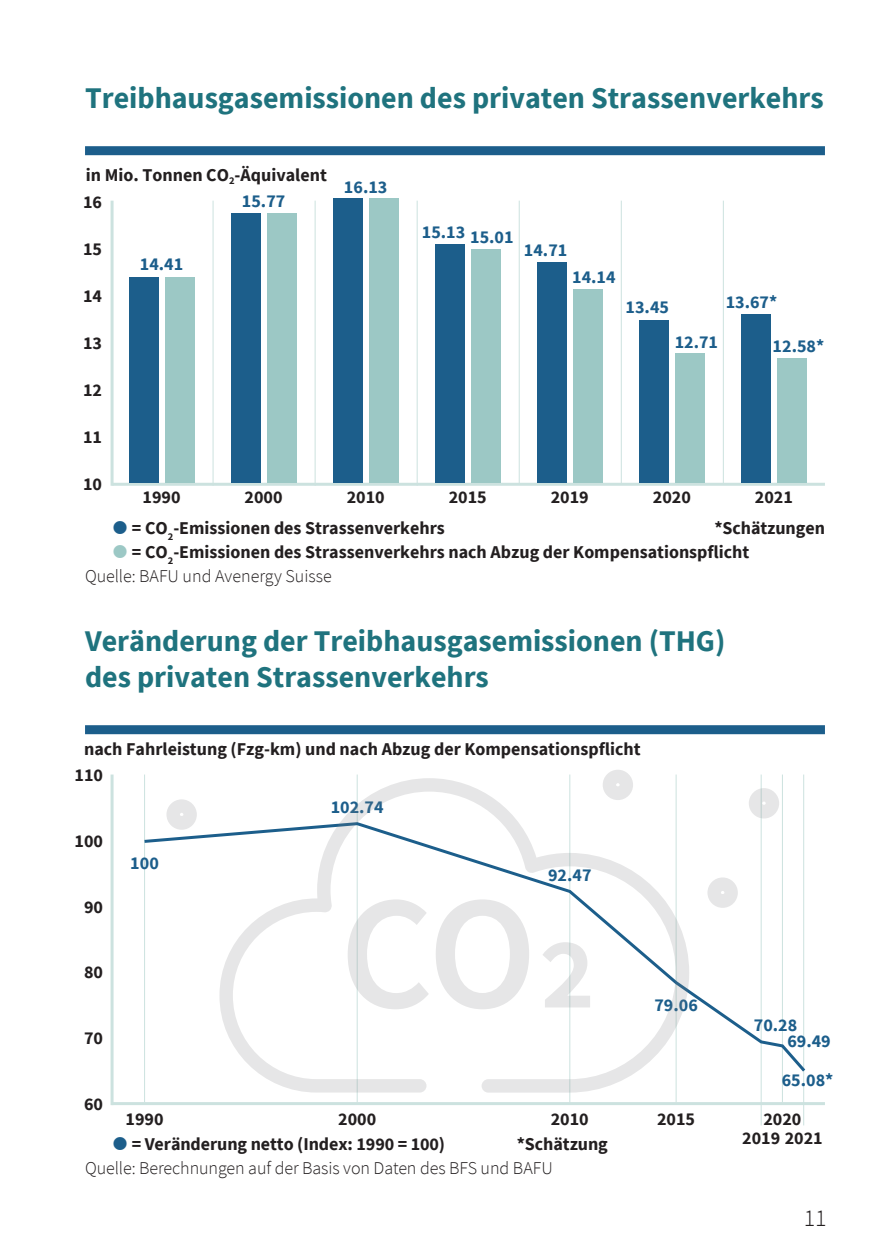
<style>
.page{position:relative;width:893px;height:1259px;background:#fff}
.page>*{position:absolute;margin:0;border:0;box-sizing:border-box;transform-origin:0 0}
.t1{font:700 30px/36px "Source Sans Pro";color:#1f737e}
.t2{font:300 24px "Source Sans Pro";color:#231f20}
.t3{font:700 18px "Source Sans Pro";color:#231f20}
.t4{font:700 18px/16.5px "Source Sans Pro";color:#1c5e8b}
.t5{font:300 18px "Source Sans Pro";letter-spacing:-.005em;color:#231f20}
</style>
<div class="page">
<div style="left:85px;top:146px;width:740px;height:9px;background:#1c5e8b"></div>
<div style="left:85px;top:725px;width:740px;height:9px;background:#1c5e8b"></div>
<hr style="left:213px;top:201px;width:1px;height:285px;background:#cce2df">
<hr style="left:417px;top:201px;width:1px;height:285px;background:#cce2df">
<hr style="left:315px;top:201px;width:1px;height:285px;background:#cce2df">
<hr style="left:519px;top:201px;width:1px;height:283px;background:#cce2df">
<hr style="left:621px;top:201px;width:1px;height:283px;background:#cce2df">
<hr style="left:111px;top:201px;width:3px;height:285px;background:#cce2df">
<hr style="left:112px;top:483px;width:713px;height:3px;background:#cce2df">
<div style="left:537px;top:262px;width:30px;height:221px;background:#1c5e8b"></div>
<div style="left:573px;top:289px;width:30px;height:194px;background:#9cc8c5"></div>
<div style="left:639px;top:320px;width:30px;height:163px;background:#1c5e8b"></div>
<div style="left:675px;top:353px;width:30px;height:130px;background:#9cc8c5"></div>
<div style="left:129px;top:277px;width:29px;height:206px;background:#1c5e8b"></div>
<div style="left:165px;top:277px;width:30px;height:206px;background:#9cc8c5"></div>
<div style="left:231px;top:213px;width:29px;height:270px;background:#1c5e8b"></div>
<div style="left:267px;top:213px;width:30px;height:270px;background:#9cc8c5"></div>
<div style="left:333px;top:198px;width:29px;height:285px;background:#1c5e8b"></div>
<div style="left:369px;top:198px;width:30px;height:285px;background:#9cc8c5"></div>
<div style="left:435px;top:244px;width:30px;height:239px;background:#1c5e8b"></div>
<div style="left:471px;top:250px;width:30px;height:233px;background:#9cc8c5"></div>
<div style="left:741px;top:315px;width:30px;height:168px;background:#1c5e8b"></div>
<div style="left:777px;top:358px;width:30px;height:125px;background:#9cc8c5"></div>
<hr style="left:723px;top:201px;width:1px;height:283px;background:#cce2df">
<hr style="left:111px;top:774px;width:3px;height:331px;background:#cce2df">
<hr style="left:111px;top:1102px;width:714px;height:3px;background:#cce2df">
<hr style="left:357px;top:774px;width:1px;height:328px;background:#cce2df">
<hr style="left:144px;top:774px;width:1px;height:328px;background:#cce2df">
<hr style="left:569px;top:774px;width:1px;height:328px;background:#cce2df">
<hr style="left:676px;top:774px;width:1px;height:328px;background:#cce2df">
<hr style="left:782px;top:774px;width:1px;height:328px;background:#cce2df">
<hr style="left:803px;top:774px;width:1px;height:351px;background:#cce2df">
<hr style="left:761px;top:774px;width:1px;height:351px;background:#cce2df">
<svg style="left:166px;top:770px;width:613px;height:322px"></svg>
<svg style="left:348px;top:899px;width:242px;height:110px"></svg>
<h1 class="t1" style="left:85px;top:79px;width:740px">Treibhausgasemissionen des privaten Strassenverkehrs</h1>
<p class="t3" style="left:86px;top:163px;width:243px">in Mio. Tonnen CO<sub>2</sub>-Äquivalent</p>
<p class="t4" style="left:344px;top:178px;width:45px">16.13</p>
<p class="t3" style="left:83px;top:190px;width:21px">16</p>
<p class="t3" style="left:83px;top:237px;width:21px">15</p>
<p class="t3" style="left:83px;top:284px;width:21px">14</p>
<p class="t3" style="left:83px;top:331px;width:21px">13</p>
<p class="t3" style="left:83px;top:377px;width:21px">12</p>
<p class="t3" style="left:83px;top:424px;width:21px">11</p>
<p class="t3" style="left:83px;top:471px;width:21px">10</p>
<p class="t4" style="left:140px;top:256px;width:45px">14.41</p>
<p class="t4" style="left:242px;top:193px;width:45px">15.77</p>
<p class="t4" style="left:422px;top:226px;width:93px">15.13 15.01</p>
<p class="t4" style="left:524px;top:242px;width:45px">14.71</p>
<p class="t4" style="left:572px;top:268px;width:45px">14.14</p>
<p class="t4" style="left:626px;top:298px;width:45px">13.45</p>
<p class="t4" style="left:675px;top:333px;width:45px">12.71</p>
<p class="t4" style="left:726px;top:294px;width:53px">13.67*</p>
<p class="t4" style="left:773px;top:337px;width:53px">12.58*</p>
<p class="t3" style="left:143px;top:485px;width:40px">1990</p>
<p class="t3" style="left:245px;top:485px;width:40px">2000</p>
<p class="t3" style="left:347px;top:485px;width:40px">2010</p>
<p class="t3" style="left:449px;top:485px;width:40px">2015</p>
<p class="t3" style="left:551px;top:485px;width:40px">2019</p>
<p class="t3" style="left:653px;top:485px;width:40px">2020</p>
<p class="t3" style="left:755px;top:485px;width:40px">2021</p>
<p class="t3" style="left:132px;top:516px;width:314px">= CO<sub>2</sub>-Emissionen des Strassenverkehrs</p>
<p class="t3" style="left:714px;top:516px;width:112px">*Schätzungen</p>
<p class="t3" style="left:132px;top:540px;width:619px">= CO<sub>2</sub>-Emissionen des Strassenverkehrs nach Abzug der Kompensationspflicht</p>
<p class="t5" style="left:85px;top:565px;width:248px">Quelle: BAFU und Avenergy Suisse</p>
<h1 class="t1" style="left:85px;top:622px;width:642px">Veränderung der Treibhausgasemissionen (THG) des privaten Strassenverkehrs</h1>
<p class="t3" style="left:84px;top:737px;width:558px">nach Fahrleistung (Fzg-km) und nach Abzug der Kompensationspflicht</p>
<p class="t3" style="left:75px;top:763px;width:30px">110</p>
<p class="t3" style="left:75px;top:828px;width:30px">100</p>
<p class="t3" style="left:84px;top:894px;width:21px">90</p>
<p class="t3" style="left:84px;top:960px;width:21px">80</p>
<p class="t3" style="left:84px;top:1025px;width:21px">70</p>
<p class="t3" style="left:84px;top:1091px;width:21px">60</p>
<p class="t4" style="left:130px;top:855px;width:30px">100</p>
<p class="t4" style="left:331px;top:798px;width:54px">102.74</p>
<p class="t4" style="left:548px;top:866px;width:45px">92.47</p>
<p class="t4" style="left:654px;top:996px;width:45px">79.06</p>
<p class="t3" style="left:126px;top:1107px;width:40px">1990</p>
<p class="t3" style="left:338px;top:1107px;width:40px">2000</p>
<p class="t3" style="left:551px;top:1107px;width:40px">2010</p>
<p class="t3" style="left:657px;top:1107px;width:40px">2015</p>
<p class="t3" style="left:132px;top:1131px;width:315px">= Veränderung netto (Index: 1990 = 100)</p>
<p class="t3" style="left:517px;top:1131px;width:93px">*Schätzung</p>
<p class="t5" style="left:85px;top:1157px;width:469px">Quelle: Berechnungen auf der Basis von Daten des BFS und BAFU</p>
<p class="t4" style="left:787px;top:1016px;width:45px;text-indent:-34px">70.28<br>69.49</p>
<p class="t4" style="left:782px;top:1071px;width:53px">65.08*</p>
<p class="t3" style="left:763px;top:1107px;width:40px">2020</p>
<p class="t3" style="left:742px;top:1126px;width:82px">2019 2021</p>
<h2 class="t2" style="left:804px;top:1203px;width:24px">11</h2>
</div>
